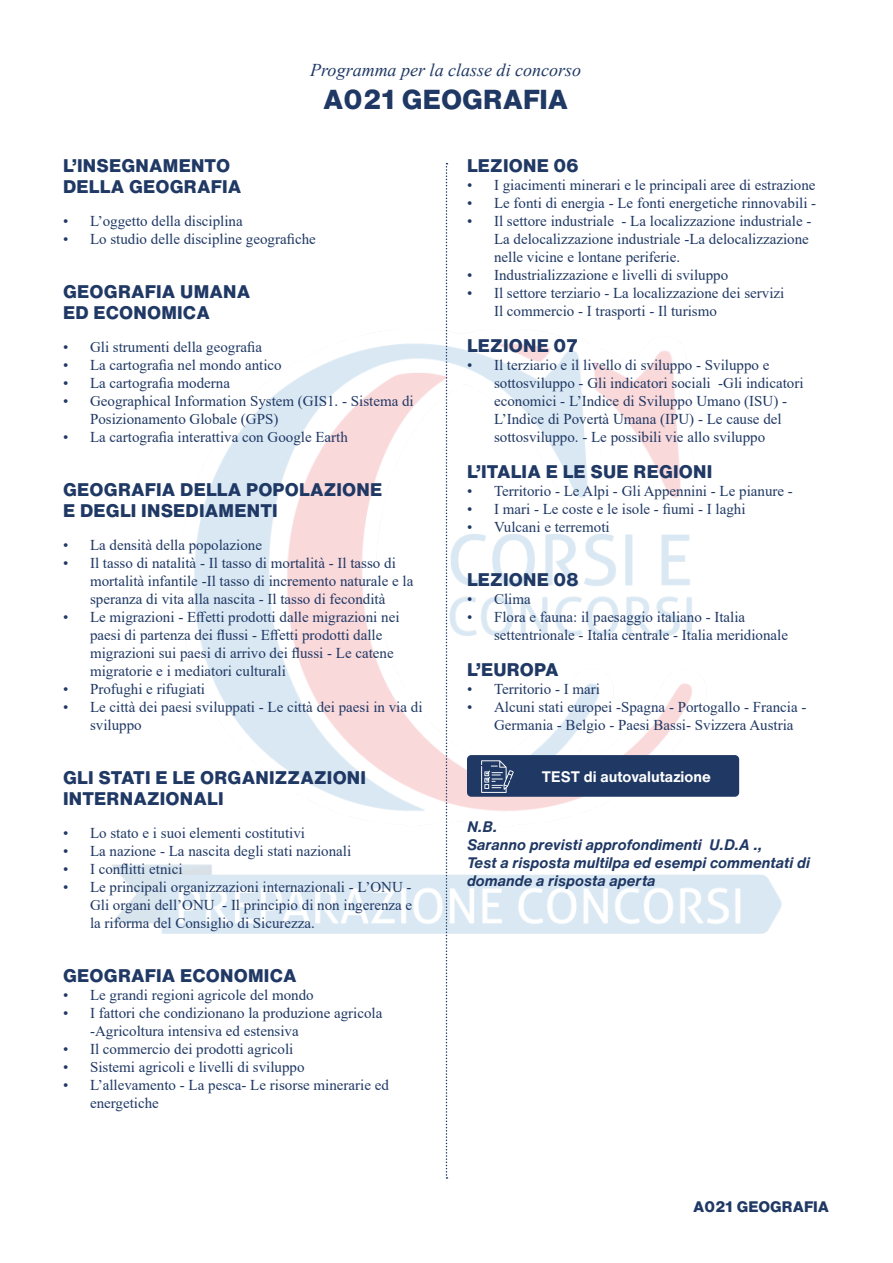
<style>
.page{position:relative;width:893px;height:1263px;background:#fff}
.page>*{position:absolute;margin:0;border:0;box-sizing:border-box;transform-origin:0 0}
.t1{font:800 27px "Helvetica Now Text";color:#1f3864}
.T1{font:800 18px/21.6px "Helvetica Now Text";letter-spacing:.01em;color:#1f3864}
.t2{font:italic 18px "Times New Roman";color:#1f3864}
.t3{font:15px/18px "Times New Roman";color:#1f3864}
.t4{font:italic 700 15px/18px "Helvetica Now Text";color:#1f3864}
.t5{font:700 15px "Helvetica Now Text";color:#fff}
.t6{font:800 15px "Helvetica Now Text";color:#1f3864}
</style>
<div class="page">
<img style="left:112px;top:185px;width:670px;height:893px">
<div style="left:467px;top:755px;width:272px;height:42px;background:#1f3864;border-radius:4px"></div>
<svg style="left:481px;top:760px;width:33px;height:33px"></svg>
<svg style="left:446px;top:163px;width:1px;height:1016px"></svg>
<p class="t2" style="left:310px;top:58px;width:272px">Programma per la classe di concorso</p>
<p class="t1" style="left:323px;top:79px;width:246px">A021 GEOGRAFIA</p>
<p class="T1" style="left:63px;top:154px;width:180px">L’INSEGNAMENTO<br>DELLA GEOGRAFIA</p>
<p class="t3" style="left:63px;top:211px;width:181px">• L’oggetto della disciplina</p>
<p class="t3" style="left:63px;top:229px;width:254px">• Lo studio delle discipline geografiche</p>
<p class="T1" style="left:63px;top:280px;width:189px">GEOGRAFIA UMANA<br>ED ECONOMICA</p>
<p class="t3" style="left:63px;top:337px;width:201px">• Gli strumenti della geografia</p>
<p class="t3" style="left:63px;top:355px;width:220px">• La cartografia nel mondo antico</p>
<p class="t3" style="left:63px;top:373px;width:168px">• La cartografia moderna</p>
<p class="t3" style="left:90px;top:391px;width:325px;text-indent:-27px">• Geographical Information System (GIS1. - Sistema di<br>Posizionamento Globale (GPS)</p>
<p class="t3" style="left:63px;top:427px;width:286px">• La cartografia interattiva con Google Earth</p>
<p class="T1" style="left:63px;top:478px;width:321px">GEOGRAFIA DELLA POPOLAZIONE<br>E DEGLI INSEDIAMENTI</p>
<p class="t3" style="left:63px;top:535px;width:201px">• La densità della popolazione</p>
<p class="t3" style="left:90px;top:553px;width:325px;text-indent:-27px">• Il tasso di natalità - Il tasso di mortalità - Il tasso di mortalità infantile -Il tasso di incremento naturale e la speranza di vita alla nascita - Il tasso di fecondità</p>
<p class="t3" style="left:90px;top:607px;width:311px;text-indent:-27px">• Le migrazioni - Effetti prodotti dalle migrazioni nei paesi di partenza dei flussi - Effetti prodotti dalle migrazioni sui paesi di arrivo dei flussi - Le catene migratorie e i mediatori culturali</p>
<p class="t3" style="left:63px;top:679px;width:143px">• Profughi e rifugiati</p>
<p class="t3" style="left:90px;top:697px;width:334px;text-indent:-27px">• Le città dei paesi sviluppati - Le città dei paesi in via di sviluppo</p>
<p class="T1" style="left:63px;top:766px;width:305px">GLI STATI E LE ORGANIZZAZIONI<br>INTERNAZIONALI</p>
<p class="t3" style="left:63px;top:823px;width:244px">• Lo stato e i suoi elementi costitutivi</p>
<p class="t3" style="left:63px;top:841px;width:290px">• La nazione - La nascita degli stati nazionali</p>
<p class="t3" style="left:63px;top:859px;width:121px">• I conflitti etnici</p>
<p class="t3" style="left:90px;top:877px;width:324px;text-align:justify;text-indent:-27px">• Le principali organizzazioni internazionali - L’ONU - Gli organi dell’ONU - Il principio di non ingerenza e la riforma del Consiglio di Sicurezza.</p>
<p class="T1" style="left:63px;top:964px;width:235px">GEOGRAFIA ECONOMICA</p>
<p class="t3" style="left:63px;top:985px;width:252px">• Le grandi regioni agricole del mondo</p>
<p class="t3" style="left:90px;top:1003px;width:294px;text-indent:-27px">• I fattori che condizionano la produzione agricola -Agricoltura intensiva ed estensiva</p>
<p class="t3" style="left:63px;top:1039px;width:232px">• Il commercio dei prodotti agricoli</p>
<p class="t3" style="left:63px;top:1057px;width:243px">• Sistemi agricoli e livelli di sviluppo</p>
<p class="t3" style="left:90px;top:1075px;width:300px;text-indent:-27px">• L’allevamento - La pesca- Le risorse minerarie ed energetiche</p>
<p class="T1" style="left:467px;top:154px;width:113px">LEZIONE 06</p>
<p class="t3" style="left:467px;top:175px;width:350px">• I giacimenti minerari e le principali aree di estrazione</p>
<p class="t3" style="left:467px;top:193px;width:351px">• Le fonti di energia - Le fonti energetiche rinnovabili -</p>
<p class="t3" style="left:494px;top:211px;width:319px;text-indent:-27px">• Il settore industriale - La localizzazione industriale -<br>La delocalizzazione industriale -La delocalizzazione nelle vicine e lontane periferie.</p>
<p class="t3" style="left:467px;top:265px;width:263px">• Industrializzazione e livelli di sviluppo</p>
<p class="t3" style="left:494px;top:283px;width:292px;text-indent:-27px">• Il settore terziario - La localizzazione dei servizi<br>Il commercio - I trasporti - Il turismo</p>
<p class="T1" style="left:467px;top:334px;width:113px">LEZIONE 07</p>
<p class="t3" style="left:494px;top:355px;width:311px;text-indent:-27px">• Il terziario e il livello di sviluppo - Sviluppo e sottosviluppo - Gli indicatori sociali -Gli indicatori economici - L’Indice di Sviluppo Umano (ISU) - L’Indice di Povertà Umana (IPU) - Le cause del sottosviluppo. - Le possibili vie allo sviluppo</p>
<p class="T1" style="left:467px;top:460px;width:247px">L’ITALIA E LE SUE REGIONI</p>
<p class="t3" style="left:467px;top:481px;width:327px">• Territorio - Le Alpi - Gli Appennini - Le pianure -</p>
<p class="t3" style="left:467px;top:499px;width:280px">• I mari - Le coste e le isole - fiumi - I laghi</p>
<p class="t3" style="left:467px;top:517px;width:144px">• Vulcani e terremoti</p>
<p class="T1" style="left:467px;top:568px;width:113px">LEZIONE 08</p>
<p class="t3" style="left:467px;top:589px;width:65px">• Clima</p>
<p class="t3" style="left:494px;top:607px;width:296px;text-indent:-27px">• Flora e fauna: il paesaggio italiano - Italia settentrionale - Italia centrale - Italia meridionale</p>
<p class="T1" style="left:467px;top:658px;width:93px">L’EUROPA</p>
<p class="t3" style="left:467px;top:679px;width:135px">• Territorio - I mari</p>
<p class="t3" style="left:494px;top:697px;width:314px;text-indent:-27px">• Alcuni stati europei -Spagna - Portogallo - Francia -<br>Germania - Belgio - Paesi Bassi- Svizzera Austria</p>
<p class="t5" style="left:542px;top:765px;width:170px">TEST di autovalutazione</p>
<p class="t4" style="left:467px;top:817px;width:32px">N.B.</p>
<p class="t4" style="left:467px;top:835px;width:297px">Saranno previsti approfondimenti U.D.A .,</p>
<p class="t4" style="left:467px;top:853px;width:344px">Test a risposta multilpa ed esempi commentati di domande a risposta aperta</p>
<p class="t6" style="left:693px;top:1196px;width:138px">A021 GEOGRAFIA</p>
</div>
